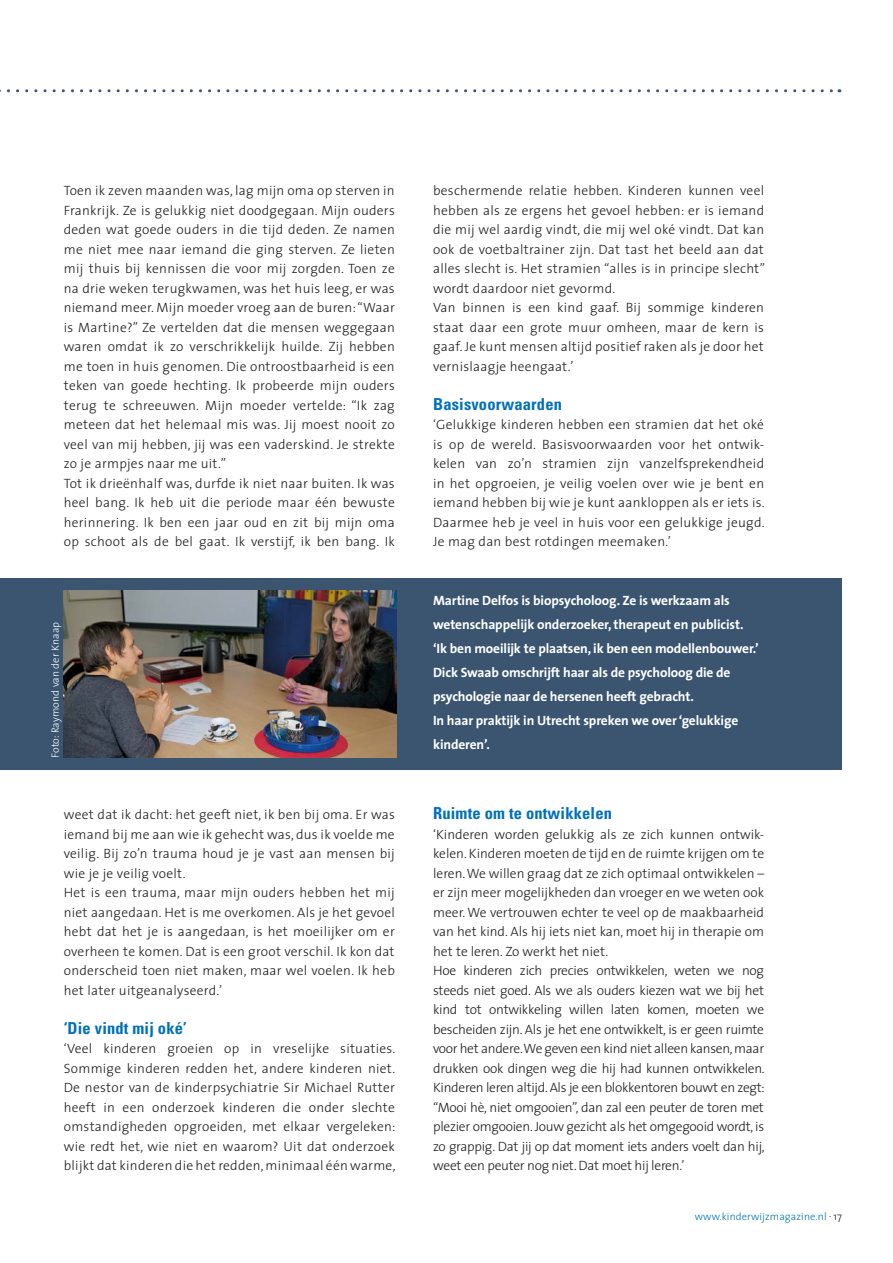
<style>
.page{position:relative;width:893px;height:1263px;background:#fff}
.page>*{position:absolute;margin:0;border:0;box-sizing:border-box;transform-origin:0 0}
.t1{font:700 condensed 16.5px "Univers";letter-spacing:.01em;color:#0070ba}
.t2{font:300 13.5px/19.5px "The Sans";letter-spacing:.02em;color:#1d1d1b}
.t3{font:300 13.5px/19.5px "The Sans";letter-spacing:-.02em;color:#1d1d1b}
.t4{font:700 13.5px/24px "The Sans";letter-spacing:-.01em;color:#fff}
.t5{font:300 10.5px "The Sans";letter-spacing:.01em;color:#0074ba}
.t6{font:300 10.5px "The Sans";letter-spacing:.01em;color:#fff}
.s1{color:#1d1d1b}
</style>
<div class="page">
<div style="left:0;top:578px;width:842px;height:192px;background:#3b5571"></div>
<svg style="left:0;top:89px;width:840px;height:3px"></svg>
<img style="left:64px;top:590px;width:333px;height:168px">
<p class="t2" style="left:64px;top:181px;width:333px">Toen ik zeven maanden was, lag mijn oma op sterven in Frankrijk. Ze is gelukkig niet doodgegaan. Mijn ouders deden wat goede ouders in die tijd deden. Ze namen me niet mee naar iemand die ging sterven. Ze lieten mij thuis bij kennissen die voor mij zorgden. Toen ze na drie weken terugkwamen, was het huis leeg, er was niemand meer. Mijn moeder vroeg aan de buren: “Waar is Martine?” Ze vertelden dat die mensen weggegaan waren omdat ik zo verschrikkelijk huilde. Zij hebben me toen in huis genomen. Die ontroostbaarheid is een teken van goede hechting. Ik probeerde mijn ouders terug te schreeuwen. Mijn moeder vertelde: “Ik zag meteen dat het helemaal mis was. Jij moest nooit zo veel van mij hebben, jij was een vaderskind. Je strekte zo je armpjes naar me uit.”<br>Tot ik drieënhalf was, durfde ik niet naar buiten. Ik was heel bang. Ik heb uit die periode maar één bewuste herinnering. Ik ben een jaar oud en zit bij mijn oma op schoot als de bel gaat. Ik verstijf, ik ben bang. Ik</p>
<p class="t6" style="left:46px;top:758px;width:138px;rotate:-90deg">Foto: Raymond van der Knaap</p>
<p class="t2" style="left:64px;top:804px;width:333px">weet dat ik dacht: het geeft niet, ik ben bij oma. Er was iemand bij me aan wie ik gehecht was, dus ik voelde me veilig. Bij zo’n trauma houd je je vast aan mensen bij wie je je veilig voelt.<br>Het is een trauma, maar mijn ouders hebben het mij niet aangedaan. Het is me overkomen. Als je het gevoel hebt dat het je is aangedaan, is het moeilijker om er overheen te komen. Dat is een groot verschil. Ik kon dat onderscheid toen niet maken, maar wel voelen. Ik heb het later uitgeanalyseerd.’</p>
<p class="t1" style="left:64px;top:1018px;width:125px">‘Die vindt mij oké’</p>
<p class="t2" style="left:64px;top:1039px;width:333px;text-align:justify">‘Veel kinderen groeien op in vreselijke situaties.<br>Sommige kinderen redden het, andere kinderen niet.<br>De nestor van de kinderpsychiatrie Sir Michael Rutter heeft in een onderzoek kinderen die onder slechte omstandigheden opgroeiden, met elkaar vergeleken: wie redt het, wie niet en waarom? Uit dat onderzoek blijkt dat kinderen die het redden, minimaal één warme,</p>
<p class="t2" style="left:433px;top:181px;width:333px">beschermende relatie hebben. Kinderen kunnen veel hebben als ze ergens het gevoel hebben: er is iemand die mij wel aardig vindt, die mij wel oké vindt. Dat kan ook de voetbaltrainer zijn. Dat tast het beeld aan dat alles slecht is. Het stramien “alles is in principe slecht” wordt daardoor niet gevormd.<br>Van binnen is een kind gaaf. Bij sommige kinderen staat daar een grote muur omheen, maar de kern is gaaf. Je kunt mensen altijd positief raken als je door het vernislaagje heengaat.’</p>
<p class="t1" style="left:433px;top:394px;width:130px">Basisvoorwaarden</p>
<p class="t2" style="left:433px;top:415px;width:333px;text-align:justify">‘Gelukkige kinderen hebben een stramien dat het oké is op de wereld. Basisvoorwaarden voor het ontwik&shy;kelen van zo’n stramien zijn vanzelfsprekendheid in het opgroeien, je veilig voelen over wie je bent en iemand hebben bij wie je kunt aankloppen als er iets is.<br>Daarmee heb je veel in huis voor een gelukkige jeugd.<br>Je mag dan best rotdingen meemaken.’</p>
<p class="t4" style="left:433px;top:588px;width:327px">Martine Delfos is biopsycholoog. Ze is werkzaam als wetenschappelijk onderzoeker, therapeut en publicist. ‘Ik ben moeilijk te plaatsen, ik ben een modellenbouwer.’ Dick Swaab omschrijft haar als de psycholoog die de psychologie naar de hersenen heeft gebracht.<br>In haar praktijk in Utrecht spreken we over ‘gelukkige kinderen’.</p>
<p class="t1" style="left:433px;top:803px;width:180px">Ruimte om te ontwikkelen</p>
<p class="t3" style="left:433px;top:824px;width:333px">‘Kinderen worden gelukkig als ze zich kunnen ontwik&shy;kelen. Kinderen moeten de tijd en de ruimte krijgen om te leren. We willen graag dat ze zich optimaal ontwikkelen – er zijn meer mogelijkheden dan vroeger en we weten ook meer. We vertrouwen echter te veel op de maakbaarheid van het kind. Als hij iets niet kan, moet hij in therapie om het te leren. Zo werkt het niet.<br>Hoe kinderen zich precies ontwikkelen, weten we nog steeds niet goed. Als we als ouders kiezen wat we bij het kind tot ontwikkeling willen laten komen, moeten we bescheiden zijn. Als je het ene ontwikkelt, is er geen ruimte voor het andere. We geven een kind niet alleen kansen, maar drukken ook dingen weg die hij had kunnen ontwikkelen.<br>Kinderen leren altijd. Als je een blokkentoren bouwt en zegt: “Mooi hè, niet omgooien”, dan zal een peuter de toren met plezier omgooien. Jouw gezicht als het omgegooid wordt, is zo grappig. Dat jij op dat moment iets anders voelt dan hij, weet een peuter nog niet. Dat moet hij leren.’</p>
<p class="t5" style="left:695px;top:1207px;width:149px">www.kinderwijzmagazine.nl <sup>.</sup> <span class="s1">17</span></p>
</div>
